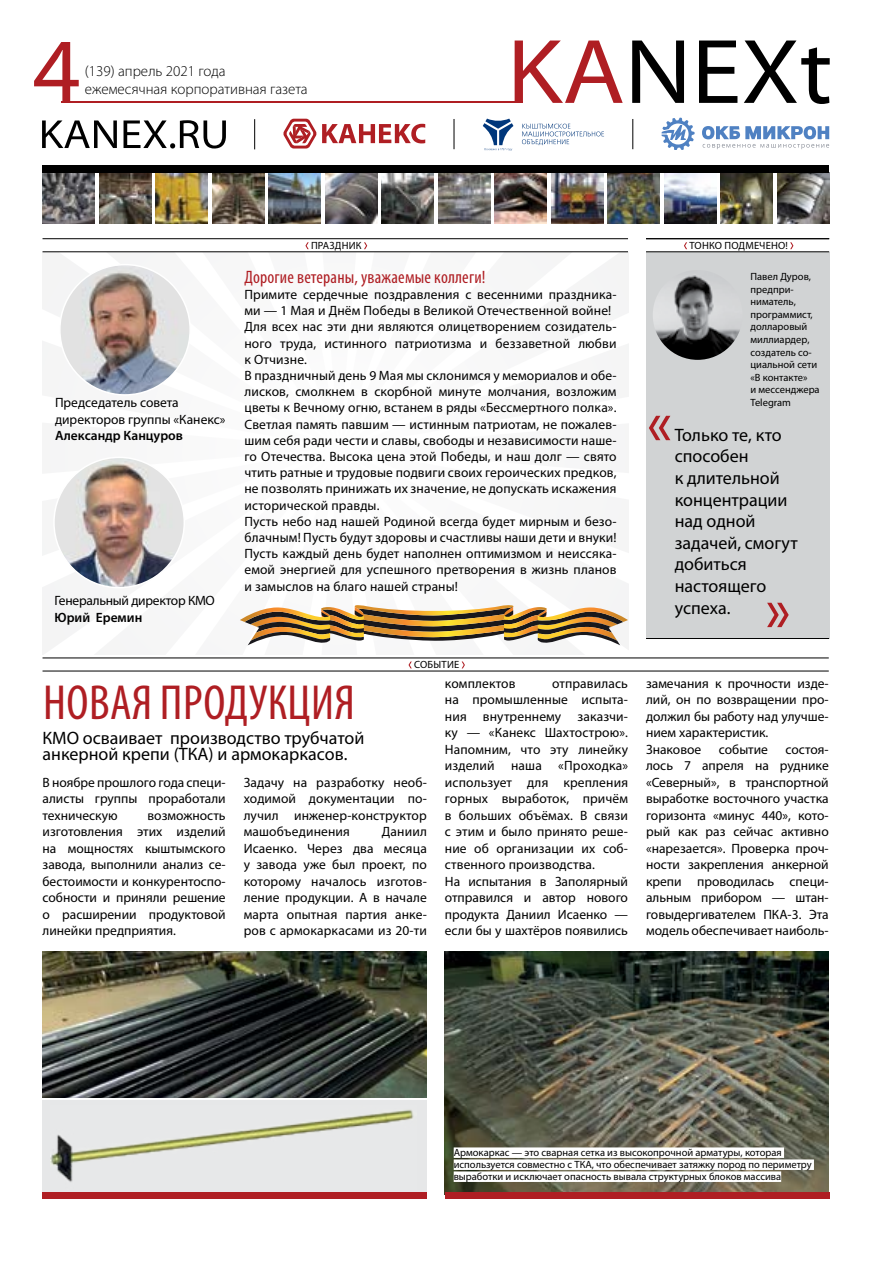
<style>
.page{position:relative;width:893px;height:1263px;background:#fff}
.page>*{position:absolute;margin:0;border:0;box-sizing:border-box;transform-origin:0 0}
.t1{font:93.75px "Myriad Pro";color:#af1e23}
.t2{font:semi-expanded 92.55px "Myriad Pro";color:#000}
.t3{font:condensed 49.5px "Myriad Pro";letter-spacing:.01em;color:#af1e23}
.t4{font:18px/21.6px "Myriad Pro";color:#000}
.t5{font:condensed 18px "Myriad Pro";letter-spacing:.01em;color:#af1e23}
.t6{font:300 15px/18px "Myriad Pro";color:#000}
.t7{font:13.5px/16.5px "Myriad Pro";letter-spacing:.01em;color:#000;text-align:justify}
.t8{font:600 13.5px "Myriad Pro";color:#000}
.t9{font:13.5px "Myriad Pro";letter-spacing:-.02em;color:#000}
.t10{font:10.5px/12.6px "Myriad Pro";color:#000}
.t11{font:10.5px "Myriad Pro";letter-spacing:.02em;color:#000}
.s1{color:#af1e23}
</style>
<div class="page">
<svg style="left:43px;top:252px;width:585px;height:403px"></svg>
<img style="left:325px;top:172px;width:52px;height:52px">
<img style="left:43px;top:172px;width:51px;height:52px">
<img style="left:382px;top:172px;width:52px;height:52px">
<img style="left:99px;top:172px;width:52px;height:52px">
<img style="left:438px;top:172px;width:52px;height:52px">
<img style="left:156px;top:172px;width:51px;height:52px">
<img style="left:495px;top:172px;width:52px;height:52px">
<img style="left:212px;top:172px;width:52px;height:52px">
<img style="left:551px;top:172px;width:52px;height:52px">
<img style="left:664px;top:172px;width:52px;height:52px">
<img style="left:777px;top:172px;width:52px;height:52px">
<img style="left:269px;top:172px;width:51px;height:52px">
<img style="left:608px;top:172px;width:52px;height:52px">
<img style="left:721px;top:172px;width:52px;height:52px">
<div style="left:43px;top:165px;width:786px;height:7px;background:#000"></div>
<svg style="left:662px;top:118px;width:33px;height:31px"></svg>
<svg style="left:702px;top:126px;width:127px;height:23px"></svg>
<hr style="left:454px;top:119px;width:1px;height:30px;background:#000">
<hr style="left:632px;top:119px;width:1px;height:30px;background:#000">
<hr style="left:254px;top:119px;width:1px;height:30px;background:#000">
<hr style="left:62px;top:101px;width:461px;height:2px;background:#af1e23">
<svg style="left:42px;top:120px;width:184px;height:29px"></svg>
<svg style="left:483px;top:119px;width:30px;height:32px"></svg>
<svg style="left:522px;top:124px;width:82px;height:21px"></svg>
<svg style="left:283px;top:119px;width:142px;height:30px"></svg>
<div style="left:646px;top:252px;width:183px;height:386px;background:#d1d3d4"></div>
<svg style="left:649px;top:416px;width:21px;height:24px"></svg>
<svg style="left:767px;top:603px;width:22px;height:24px"></svg>
<hr style="left:646px;top:638px;width:183px;height:1px;background:#000">
<img style="left:653px;top:270px;width:89px;height:90px;border-radius:45px">
<hr style="left:646px;top:238px;width:183px;height:1px;background:#000">
<hr style="left:646px;top:251px;width:183px;height:1px;background:#000">
<svg style="left:684px;top:242px;width:3px;height:7px"></svg>
<svg style="left:790px;top:242px;width:3px;height:7px"></svg>
<div style="left:43px;top:1100px;width:384px;height:96px;background:#e6e7e8"></div>
<img style="left:51px;top:1110px;width:363px;height:72px">
<svg style="left:305px;top:242px;width:4px;height:7px"></svg>
<svg style="left:364px;top:242px;width:3px;height:7px"></svg>
<hr style="left:43px;top:238px;width:585px;height:1px;background:#000">
<hr style="left:43px;top:251px;width:585px;height:1px;background:#000">
<svg style="left:408px;top:661px;width:4px;height:7px"></svg>
<svg style="left:462px;top:661px;width:3px;height:7px"></svg>
<hr style="left:43px;top:657px;width:786px;height:1px;background:#000">
<hr style="left:43px;top:671px;width:786px;height:1px;background:#000">
<img style="left:43px;top:952px;width:384px;height:145px">
<img style="left:445px;top:952px;width:384px;height:240px">
<div style="left:43px;top:1192px;width:384px;height:7px;background:#af1e23"></div>
<div style="left:445px;top:1192px;width:384px;height:7px;background:#af1e23"></div>
<div style="left:454px;top:1147px;width:330px;height:11px;background:#fff"></div>
<div style="left:454px;top:1159px;width:360px;height:11px;background:#fff"></div>
<div style="left:454px;top:1171px;width:327px;height:11px;background:#fff"></div>
<img style="left:54px;top:457px;width:130px;height:131px;border-radius:65px">
<img style="left:60px;top:265px;width:130px;height:130px;border-radius:65px">
<svg style="left:240px;top:605px;width:388px;height:40px"></svg>
<h1 class="t1" style="left:33px;top:14px;width:50px">4</h1>
<h2 class="t2" style="left:507px;top:14px;width:327px"><span class="s1">KA</span>NEXt</h2>
<p class="t6" style="left:85px;top:62px;width:224px">(139) апрель 2021 года ежемесячная корпоративная газета</p>
<p class="t7" style="left:55px;top:394px;width:172px">Председатель совета директоров группы «Канекс»</p>
<p class="t8" style="left:55px;top:427px;width:129px">Александр Канцуров</p>
<p class="t9" style="left:55px;top:592px;width:162px">Генеральный директор КМО</p>
<p class="t8" style="left:55px;top:608px;width:89px">Юрий Еремин</p>
<p class="t11" style="left:311px;top:239px;width:52px">ПРАЗДНИК</p>
<h3 class="t5" style="left:244px;top:266px;width:243px">Дорогие ветераны, уважаемые коллеги!</h3>
<p class="t7" style="left:244px;top:286px;width:374px;text-align:left">Примите сердечные поздравления с весенними праздника&shy;ми — 1 Мая и Днём Победы в Великой Отечественной войне!<br>Для всех нас эти дни являются олицетворением созидатель&shy;ного труда, истинного патриотизма и беззаветной любви к Отчизне.<br>В праздничный день 9 Мая мы склонимся у мемориалов и обе&shy;лисков, смолкнем в скорбной минуте молчания, возложим цветы к Вечному огню, встанем в ряды «Бессмертного полка».<br>Светлая память павшим — истинным патриотам, не пожалев&shy;шим себя ради чести и славы, свободы и независимости наше&shy;го Отечества. Высока цена этой Победы, и наш долг — свято чтить ратные и трудовые подвиги своих героических предков, не позволять принижать их значение, не допускать искажения исторической правды.<br>Пусть небо над нашей Родиной всегда будет мирным и безо&shy;блачным! Пусть будут здоровы и счастливы наши дети и внуки!<br>Пусть каждый день будет наполнен оптимизмом и неиссяка&shy;емой энергией для успешного претворения в жизнь планов и замыслов на благо нашей страны!</p>
<p class="t11" style="left:414px;top:658px;width:47px">СОБЫТИЕ</p>
<h3 class="t3" style="left:43px;top:672px;width:313px">НОВАЯ ПРОДУКЦИЯ</h3>
<h3 class="t4" style="left:43px;top:729px;width:323px;line-height:16.2px">КМО осваивает производство трубчатой анкерной крепи (ТКА) и армокаркасов.</h3>
<p class="t7" style="left:43px;top:774px;width:185px">В ноябре прошлого года специ&shy;алисты группы проработали техническую</p>
<p class="t7" style="left:43px;top:807px;width:185px;text-indent:105px">возможность изготовления этих изделий на мощностях кыштымского завода, выполнили анализ се&shy;бестоимости и конкурентоспо&shy;собности и приняли решение о расширении продуктовой линейки предприятия.</p>
<p class="t7" style="left:244px;top:774px;width:185px">Задачу на разработку необ&shy;ходимой документации по&shy;лучил инженер-конструктор машобъединения</p>
<p class="t7" style="left:244px;top:823px;width:185px;text-indent:138px">Даниил Исаенко. Через два месяца у завода уже был проект, по которому началось изготов&shy;ление продукции. А в начале марта опытная партия анке&shy;ров с армокаркасами из 20-ти</p>
<p class="t7" style="left:445px;top:675px;width:185px;text-align:left;text-indent:107px">отправилась на промышленные испыта&shy;ния внутреннему заказчи&shy;ку — «Канекс Шахтострою».<br>Напомним, что эту линейку изделий наша «Проходка» использует для крепления горных выработок, причём в больших объёмах. В связи с этим и было принято реше&shy;ние об организации их соб&shy;ственного производства.<br>На испытания в Заполярный отправился и автор нового продукта Даниил Исаенко — если бы у шахтёров появились</p>
<p class="t7" style="left:445px;top:675px;width:72px">комплектов</p>
<p class="t11" style="left:689px;top:239px;width:100px">ТОНКО ПОДМЕЧЕНО!</p>
<p class="t10" style="left:750px;top:270px;width:71px">Павел Дуров, предпри&shy;ниматель, программист, долларовый миллиардер, создатель со&shy;циальной сети «В контакте»<br>и мессенджера<br>Telegram</p>
<h3 class="t4" style="left:675px;top:424px;width:125px">Только те, кто способен<br>к длительной концентрации над одной задачей, смогут добиться настоящего успеха.</h3>
<p class="t7" style="left:646px;top:675px;width:184px;text-align:left">замечания к прочности изде&shy;лий, он по возвращении про&shy;должил бы работу над улучше&shy;нием характеристик.<br>Знаковое</p>
<p class="t7" style="left:719px;top:741px;width:51px">событие</p>
<p class="t7" style="left:646px;top:741px;width:184px;text-indent:140px">состоя&shy;лось 7 апреля на руднике «Северный», в транспортной выработке восточного участка горизонта «минус 440», кото&shy;рый как раз сейчас активно «нарезается». Проверка проч&shy;ности закрепления анкерной крепи проводилась специ&shy;альным прибором — штан&shy;говыдергивателем ПКА-3. Эта модель обеспечивает наиболь-</p>
<p class="t10" style="left:454px;top:1146px;width:360px;line-height:12px">Армокаркас — это сварная сетка из высокопрочной арматуры, которая используется совместно с ТКА, что обеспечивает затяжку пород по периметру выработки и исключает опасность вывала структурных блоков массива</p>
</div>
